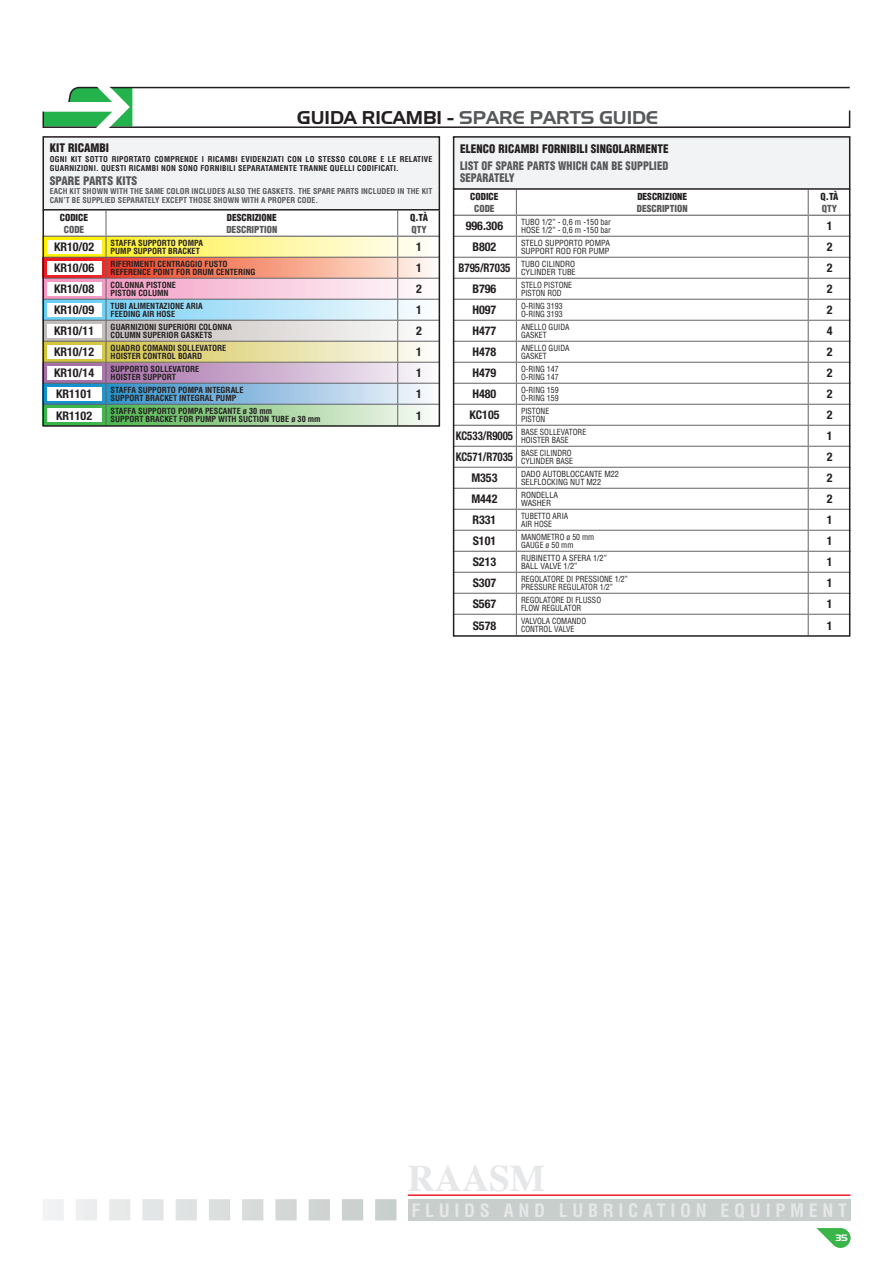
<style>
.page{position:relative;width:893px;height:1263px;background:#fff}
.page>*{position:absolute;margin:0;border:0;box-sizing:border-box;transform-origin:0 0}
.t1{font:700 37.5px "Times";color:#e6e7e9}
.t2{font:700 condensed 18px "Helvetica";letter-spacing:.26em;color:#e6e7e9}
.t3{font:18px "Aero";color:#57585a}
.t4{font:700 condensed 12px "Helvetica Neue";color:#231f20}
.t5{font:700 condensed 12px "Helvetica Neue";color:#231f20;scale:.9 1}
.t6{font:900 condensed 11.55px "Helvetica";letter-spacing:.01em;color:#231f20}
.t7{font:900 condensed 11.55px/11.6px "Helvetica";letter-spacing:.01em;color:#57585a;scale:.92 1}
.t8{font:900 condensed 11.55px "Helvetica";letter-spacing:.01em;color:#57585a}
.t9{font:900 condensed 9.45px "Helvetica";color:#231f20}
.t10{font:900 condensed 9.45px "Helvetica";color:#57585a}
.t11{font:9px "Aero";color:#fff}
.t12{font:700 condensed 8.25px/8.2px "Helvetica";color:#231f20}
.t13{font:condensed 8.25px/8.2px "Helvetica";color:#231f20;scale:.95 1}
.t14{font:condensed 8.25px/8.2px "Helvetica";color:#231f20}
.t15{font:700 condensed 7.8px/9px "Helvetica";letter-spacing:.03em;color:#231f20}
.t16{font:700 condensed 7.8px/9px "Helvetica";letter-spacing:.01em;color:#57585a}
.s1{color:#231f20}
</style>
<div class="page">
<div style="left:408px;top:1199px;width:442px;height:21px;background:#c7cecc"></div>
<hr style="left:408px;top:1194px;width:442px;height:2px;background:#ee1b2c">
<svg style="left:43px;top:1199px;width:353px;height:21px"></svg>
<svg style="left:816px;top:1228px;width:34px;height:20px"></svg>
<svg style="left:456px;top:139px;width:391px;height:495px"></svg>
<hr style="left:453px;top:215px;width:63px;height:1px;background:#636366">
<hr style="left:516px;top:215px;width:292px;height:1px;background:#636366">
<hr style="left:808px;top:215px;width:42px;height:1px;background:#636366">
<div style="left:453px;top:136px;width:397px;height:54px;border:2px solid #231f20"></div>
<svg style="left:42px;top:208px;width:399px;height:219px"></svg>
<div style="left:453px;top:188px;width:397px;height:449px;border:2px solid #231f20"></div>
<svg style="left:42px;top:86px;width:809px;height:42px"></svg>
<div style="left:56px;top:102px;width:57px;height:6px;background:#fff"></div>
<div style="left:43px;top:136px;width:397px;height:74px;background:#f1f3f4"></div>
<div style="left:43px;top:136px;width:397px;height:75px;border:2px solid #231f20"></div>
<h2 class="t3" style="left:297px;top:106px;width:362px"><span class="s1">GUIDA RICAMBI -</span> SPARE PARTS GUIDE</h2>
<h3 class="t6" style="left:460px;top:141px;width:210px">ELENCO RICAMBI FORNIBILI SINGOLARMENTE</h3>
<h3 class="t7" style="left:460px;top:160px;width:228px">LIST OF SPARE PARTS WHICH CAN BE SUPPLIED<br>SEPARATELY</h3>
<h3 class="t6" style="left:50px;top:141px;width:61px">KIT RICAMBI</h3>
<p class="t15" style="left:50px;top:154px;width:384px">OGNI KIT SOTTO RIPORTATO COMPRENDE I RICAMBI EVIDENZIATI CON LO STESSO COLORE E LE RELATIVE<br>GUARNIZIONI. QUESTI RICAMBI NON SONO FORNIBILI SEPARATAMENTE TRANNE QUELLI CODIFICATI.</p>
<h3 class="t8" style="left:50px;top:173px;width:89px">SPARE PARTS KITS</h3>
<p class="t16" style="left:50px;top:186px;width:384px">EACH KIT SHOWN WITH THE SAME COLOR INCLUDES ALSO THE GASKETS. THE SPARE PARTS INCLUDED IN THE KIT<br>CAN’T BE SUPPLIED SEPARATELY EXCEPT THOSE SHOWN WITH A PROPER CODE.</p>
<p class="t9" style="left:821px;top:191px;width:19px">Q.TÀ</p>
<p class="t10" style="left:822px;top:202px;width:17px">QTY</p>
<p class="t9" style="left:470px;top:191px;width:30px">CODICE</p>
<p class="t10" style="left:474px;top:202px;width:22px">CODE</p>
<p class="t9" style="left:637px;top:191px;width:51px">DESCRIZIONE</p>
<p class="t10" style="left:637px;top:202px;width:52px">DESCRIPTION</p>
<p class="t9" style="left:410px;top:212px;width:19px">Q.TÀ</p>
<p class="t10" style="left:411px;top:223px;width:17px">QTY</p>
<p class="t9" style="left:60px;top:212px;width:30px">CODICE</p>
<p class="t10" style="left:64px;top:223px;width:22px">CODE</p>
<p class="t9" style="left:227px;top:212px;width:51px">DESCRIZIONE</p>
<p class="t10" style="left:226px;top:223px;width:52px">DESCRIPTION</p>
<h3 class="t4" style="left:466px;top:219px;width:39px">996.306</h3>
<p class="t14" style="left:521px;top:218px;width:92px">TUBO 1/2” - 0,6 m -150 bar<br>HOSE 1/2” - 0,6 m -150 bar</p>
<h3 class="t4" style="left:827px;top:219px;width:7px">1</h3>
<h3 class="t4" style="left:472px;top:240px;width:25px">B802</h3>
<p class="t14" style="left:521px;top:239px;width:90px">STELO SUPPORTO POMPA<br>SUPPORT ROD FOR PUMP</p>
<h3 class="t4" style="left:827px;top:240px;width:7px">2</h3>
<h3 class="t5" style="left:458px;top:261px;width:59px">B795/R7035</h3>
<p class="t14" style="left:521px;top:260px;width:56px">TUBO CILINDRO<br>CYLINDER TUBE</p>
<h3 class="t4" style="left:827px;top:261px;width:7px">2</h3>
<h3 class="t4" style="left:472px;top:282px;width:25px">B796</h3>
<p class="t13" style="left:521px;top:281px;width:55px">STELO PISTONE<br>PISTON ROD</p>
<h3 class="t4" style="left:827px;top:282px;width:7px">2</h3>
<h3 class="t4" style="left:472px;top:303px;width:25px">H097</h3>
<p class="t13" style="left:521px;top:302px;width:45px">O-RING 3193<br>O-RING 3193</p>
<h3 class="t4" style="left:827px;top:303px;width:7px">2</h3>
<h3 class="t4" style="left:472px;top:324px;width:25px">H477</h3>
<p class="t13" style="left:521px;top:323px;width:53px">ANELLO GUIDA<br>GASKET</p>
<h3 class="t4" style="left:827px;top:324px;width:7px">4</h3>
<h3 class="t4" style="left:472px;top:345px;width:25px">H478</h3>
<p class="t13" style="left:521px;top:344px;width:53px">ANELLO GUIDA<br>GASKET</p>
<h3 class="t4" style="left:827px;top:345px;width:7px">2</h3>
<h3 class="t4" style="left:472px;top:366px;width:25px">H479</h3>
<p class="t13" style="left:521px;top:365px;width:41px">O-RING 147<br>O-RING 147</p>
<h3 class="t4" style="left:827px;top:366px;width:7px">2</h3>
<h3 class="t4" style="left:472px;top:387px;width:25px">H480</h3>
<p class="t13" style="left:521px;top:386px;width:41px">O-RING 159<br>O-RING 159</p>
<h3 class="t4" style="left:827px;top:387px;width:7px">2</h3>
<h3 class="t4" style="left:469px;top:408px;width:32px">KC105</h3>
<p class="t13" style="left:521px;top:407px;width:31px">PISTONE<br>PISTON</p>
<h3 class="t4" style="left:827px;top:408px;width:7px">2</h3>
<h3 class="t5" style="left:456px;top:429px;width:65px">KC533/R9005</h3>
<p class="t13" style="left:521px;top:428px;width:70px">BASE SOLLEVATORE<br>HOISTER BASE</p>
<h3 class="t4" style="left:827px;top:429px;width:7px">1</h3>
<h3 class="t5" style="left:456px;top:450px;width:65px">KC571/R7035</h3>
<p class="t13" style="left:521px;top:449px;width:56px">BASE CILINDRO<br>CYLINDER BASE</p>
<h3 class="t4" style="left:827px;top:450px;width:7px">2</h3>
<h3 class="t4" style="left:471px;top:471px;width:28px">M353</h3>
<p class="t14" style="left:521px;top:470px;width:100px">DADO AUTOBLOCCANTE M22<br>SELFLOCKING NUT M22</p>
<h3 class="t4" style="left:827px;top:471px;width:7px">2</h3>
<h3 class="t4" style="left:471px;top:492px;width:28px">M442</h3>
<p class="t14" style="left:521px;top:491px;width:39px">RONDELLA<br>WASHER</p>
<h3 class="t4" style="left:827px;top:492px;width:7px">2</h3>
<h3 class="t4" style="left:472px;top:513px;width:25px">R331</h3>
<p class="t13" style="left:521px;top:512px;width:51px">TUBETTO ARIA<br>AIR HOSE</p>
<h3 class="t4" style="left:827px;top:513px;width:7px">1</h3>
<h3 class="t4" style="left:473px;top:534px;width:25px">S101</h3>
<p class="t13" style="left:521px;top:533px;width:79px">MANOMETRO ø 50 mm<br>GAUGE ø 50 mm</p>
<h3 class="t4" style="left:827px;top:534px;width:7px">1</h3>
<h3 class="t4" style="left:473px;top:555px;width:25px">S213</h3>
<p class="t14" style="left:521px;top:554px;width:87px">RUBINETTO A SFERA 1/2”<br>BALL VALVE 1/2”</p>
<h3 class="t4" style="left:827px;top:555px;width:7px">1</h3>
<h3 class="t4" style="left:473px;top:576px;width:25px">S307</h3>
<p class="t13" style="left:521px;top:575px;width:114px">REGOLATORE DI PRESSIONE 1/2”<br>PRESSURE REGULATOR 1/2”</p>
<h3 class="t4" style="left:827px;top:576px;width:7px">1</h3>
<h3 class="t4" style="left:473px;top:597px;width:25px">S567</h3>
<p class="t13" style="left:521px;top:596px;width:86px">REGOLATORE DI FLUSSO<br>FLOW REGULATOR</p>
<h3 class="t4" style="left:827px;top:597px;width:7px">1</h3>
<h3 class="t4" style="left:473px;top:618px;width:25px">S578</h3>
<p class="t13" style="left:521px;top:617px;width:70px">VALVOLA COMANDO<br>CONTROL VALVE</p>
<h3 class="t4" style="left:827px;top:618px;width:7px">1</h3>
<h3 class="t4" style="left:54px;top:240px;width:42px">KR10/02</h3>
<p class="t12" style="left:111px;top:239px;width:94px">STAFFA SUPPORTO POMPA<br>PUMP SUPPORT BRACKET</p>
<h3 class="t4" style="left:416px;top:240px;width:7px">1</h3>
<h3 class="t4" style="left:54px;top:261px;width:42px">KR10/06</h3>
<p class="t12" style="left:111px;top:260px;width:146px">RIFERIMENTI CENTRAGGIO FUSTO<br>REFERENCE POINT FOR DRUM CENTERING</p>
<h3 class="t4" style="left:416px;top:261px;width:7px">1</h3>
<h3 class="t4" style="left:54px;top:282px;width:42px">KR10/08</h3>
<p class="t12" style="left:111px;top:281px;width:67px">COLONNA PISTONE<br>PISTON COLUMN</p>
<h3 class="t4" style="left:416px;top:282px;width:7px">2</h3>
<h3 class="t4" style="left:54px;top:303px;width:42px">KR10/09</h3>
<p class="t12" style="left:111px;top:302px;width:94px">TUBI ALIMENTAZIONE ARIA<br>FEEDING AIR HOSE</p>
<h3 class="t4" style="left:416px;top:303px;width:7px">1</h3>
<h3 class="t4" style="left:54px;top:324px;width:42px">KR10/11</h3>
<p class="t12" style="left:111px;top:323px;width:123px">GUARNIZIONI SUPERIORI COLONNA<br>COLUMN SUPERIOR GASKETS</p>
<h3 class="t4" style="left:416px;top:324px;width:7px">2</h3>
<h3 class="t4" style="left:54px;top:345px;width:42px">KR10/12</h3>
<p class="t12" style="left:111px;top:344px;width:117px">QUADRO COMANDI SOLLEVATORE<br>HOISTER CONTROL BOARD</p>
<h3 class="t4" style="left:416px;top:345px;width:7px">1</h3>
<h3 class="t4" style="left:54px;top:366px;width:42px">KR10/14</h3>
<p class="t12" style="left:111px;top:365px;width:90px">SUPPORTO SOLLEVATORE<br>HOISTER SUPPORT</p>
<h3 class="t4" style="left:416px;top:366px;width:7px">1</h3>
<h3 class="t4" style="left:56px;top:387px;width:38px">KR1101</h3>
<p class="t12" style="left:111px;top:386px;width:134px">STAFFA SUPPORTO POMPA INTEGRALE<br>SUPPORT BRACKET INTEGRAL PUMP</p>
<h3 class="t4" style="left:416px;top:387px;width:7px">1</h3>
<h3 class="t4" style="left:56px;top:408px;width:38px">KR1102</h3>
<p class="t12" style="left:111px;top:407px;width:212px">STAFFA SUPPORTO POMPA PESCANTE ø 30 mm<br>SUPPORT BRACKET FOR PUMP WITH SUCTION TUBE ø 30 mm</p>
<h3 class="t4" style="left:416px;top:408px;width:7px">1</h3>
<h1 class="t1" style="left:408px;top:1153px;width:139px">RAASM</h1>
<h2 class="t2" style="left:411px;top:1199px;width:437px">FLUIDS AND LUBRICATION EQUIPMENT</h2>
<p class="t11" style="left:834px;top:1232px;width:15px">3535</p>
</div>
